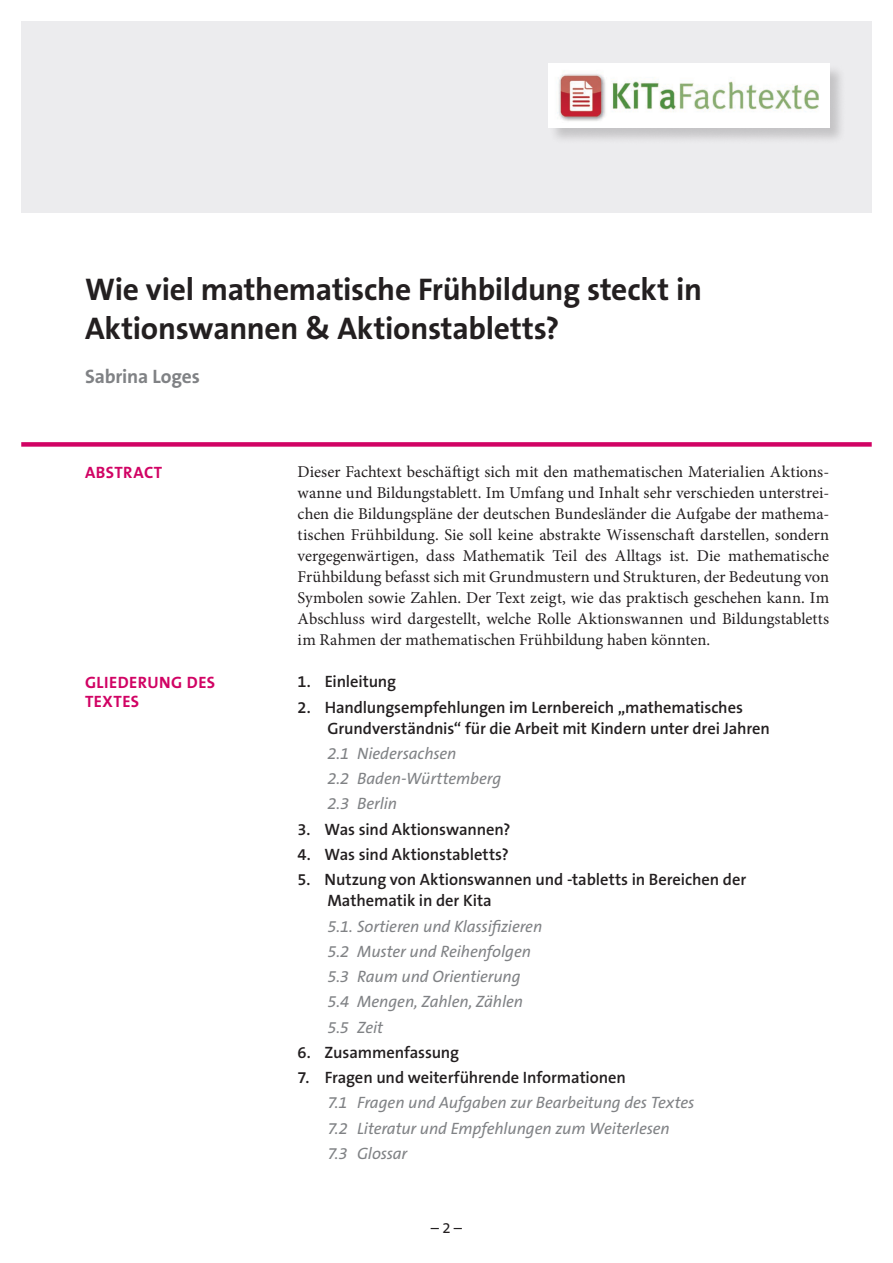
<style>
.page{position:relative;width:893px;height:1263px;background:#fff}
.page>*{position:absolute;margin:0;border:0;box-sizing:border-box;transform-origin:0 0}
.t1{font:700 31.5px/39px "The Sans B7";letter-spacing:-.01em;color:#231f20}
.t2{font:700 19.5px "The Sans B7";letter-spacing:-.01em;color:#808285}
.Studientext-Fließtex{font:16.5px/21px "Minion Pro";letter-spacing:-.005em;color:#231f20;text-align:justify}
.Gliederung_1_minus7{font:600 16.5px/21px "The Sans B6";letter-spacing:-.005em;color:#231f20}
.Gliederung_1{font:italic 16.5px "The Sans B5 Plain";letter-spacing:-.01em;color:#808285}
.t3{font:700 16.5px/19.5px "The Sans B7";letter-spacing:.03em;color:#d10364}
.t4{font:15px "The Sans B5 Plain";color:#231f20}
</style>
<div class="page">
<div style="left:21px;top:442px;width:851px;height:5px;background:#d10364"></div>
<div style="left:21px;top:21px;width:851px;height:192px;background:#ececee"></div>
<div style="left:548px;top:63px;width:298px;height:82px;background:#231f20;opacity:.2"></div>
<img style="left:549px;top:64px;width:280px;height:64px">
<h1 class="t1" style="left:85px;top:271px;width:618px">Wie viel mathematische Frühbildung steckt in<br>Aktionswannen &amp; Aktionstabletts?</h1>
<p class="t2" style="left:85px;top:366px;width:117px">Sabrina Loges</p>
<p class="t3" style="left:85px;top:463px;width:79px">ABSTRACT</p>
<p class="t3" style="left:85px;top:673px;width:132px">GLIEDERUNG DES<br>TEXTES</p>
<p class="Studientext-Fließtex" style="left:298px;top:462px;width:533px">Dieser Fachtext beschäftigt sich mit den mathematischen Materialien Aktions&shy;wanne und Bildungstablett. Im Umfang und Inhalt sehr verschieden unterstrei&shy;chen die Bildungspläne der deutschen Bundesländer die Aufgabe der mathema&shy;tischen Frühbildung. Sie soll keine abstrakte Wissenschaft darstellen, sondern vergegenwärtigen, dass Mathematik Teil des Alltags ist. Die mathematische Frühbildung befasst sich mit Grundmustern und Strukturen, der Bedeutung von Symbolen sowie Zahlen. Der Text zeigt, wie das praktisch geschehen kann. Im Abschluss wird dargestellt, welche Rolle Aktionswannen und Bildungstabletts im Rahmen der mathematischen Frühbildung haben könnten.</p>
<p class="Gliederung_1_minus7" style="left:298px;top:672px;width:100px">1. Einleitung</p>
<p class="Gliederung_1_minus7" style="left:327px;top:697px;width:444px;text-indent:-30px">2. Handlungsempfehlungen im Lernbereich „mathematisches<br>Grundverständnis“ für die Arbeit mit Kindern unter drei Jahren</p>
<p class="Gliederung_1" style="left:327px;top:744px;width:131px">2.1 Niedersachsen</p>
<p class="Gliederung_1" style="left:327px;top:770px;width:175px">2.2 Baden-Württemberg</p>
<p class="Gliederung_1" style="left:327px;top:795px;width:71px">2.3 Berlin</p>
<p class="Gliederung_1_minus7" style="left:298px;top:819px;width:214px">3. Was sind Aktionswannen?</p>
<p class="Gliederung_1_minus7" style="left:298px;top:844px;width:213px">4. Was sind Aktionstabletts?</p>
<p class="Gliederung_1_minus7" style="left:327px;top:870px;width:420px;text-indent:-30px">5. Nutzung von Aktionswannen und -tabletts in Bereichen der<br>Mathematik in der Kita</p>
<p class="Gliederung_1" style="left:327px;top:917px;width:216px">5.1. Sortieren und Klassifizieren</p>
<p class="Gliederung_1" style="left:327px;top:942px;width:205px">5.2 Muster und Reihenfolgen</p>
<p class="Gliederung_1" style="left:327px;top:967px;width:195px">5.3 Raum und Orientierung</p>
<p class="Gliederung_1" style="left:327px;top:993px;width:197px">5.4 Mengen, Zahlen, Zählen</p>
<p class="Gliederung_1" style="left:327px;top:1018px;width:57px">5.5 Zeit</p>
<p class="Gliederung_1_minus7" style="left:298px;top:1042px;width:163px">6. Zusammenfassung</p>
<p class="Gliederung_1_minus7" style="left:298px;top:1067px;width:330px">7. Fragen und weiterführende Informationen</p>
<p class="Gliederung_1" style="left:327px;top:1094px;width:368px">7.1 Fragen und Aufgaben zur Bearbeitung des Textes</p>
<p class="Gliederung_1" style="left:327px;top:1119px;width:344px">7.2 Literatur und Empfehlungen zum Weiterlesen</p>
<p class="Gliederung_1" style="left:327px;top:1144px;width:81px">7.3 Glossar</p>
<p class="t4" style="left:431px;top:1219px;width:33px">– 2 –</p>
</div>
